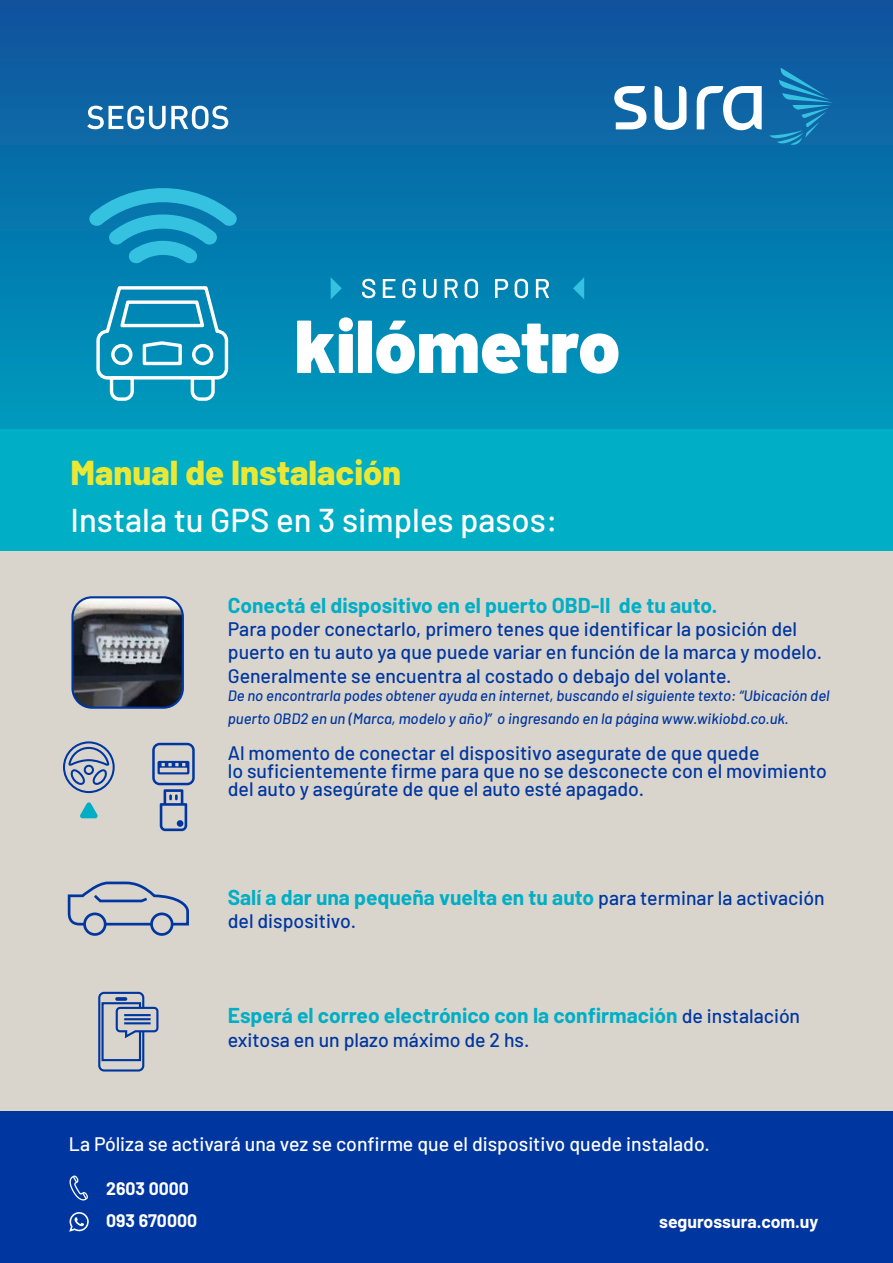
<style>
.page{position:relative;width:893px;height:1263px;background:#fff}
.page>*{position:absolute;margin:0;border:0;box-sizing:border-box;transform-origin:0 0}
.t1{font:800 34.5px "Barlow";color:#ebe835}
.t2{font:500 33px "Barlow";color:#fff}
.t3{font:700 21px "Barlow";color:#00aec5}
.t4{font:500 19.5px/23.4px "Barlow";color:#0036a0}
.t5{font:500 19.5px "Barlow";color:#fff}
.t6{font:700 17.7px/32.2px "Barlow";color:#fff}
.t7{font:italic 500 15px/23.4px "Barlow";color:#0036a0}
.s1{font-weight:500;font-size:19.5px;color:#0036a0}
</style>
<div class="page">
<div style="left:0;top:544px;width:893px;height:607px;background:#d9d5cc"></div>
<svg style="left:0;top:0;width:893px;height:551px"></svg>
<svg style="left:87px;top:106px;width:141px;height:23px"></svg>
<svg style="left:614px;top:86px;width:148px;height:44px"></svg>
<svg style="left:770px;top:68px;width:62px;height:78px"></svg>
<div style="left:0;top:1112px;width:893px;height:151px;background:#0036a0"></div>
<svg style="left:88px;top:188px;width:150px;height:76px"></svg>
<svg style="left:95px;top:284px;width:135px;height:118px"></svg>
<div style="left:111px;top:344px;width:21px;height:21px;border:3px solid #fff;border-radius:50%"></div>
<div style="left:192px;top:344px;width:21px;height:21px;border:3px solid #fff;border-radius:50%"></div>
<div style="left:0;top:429px;width:893px;height:121px;background:#00aec5"></div>
<svg style="left:362px;top:279px;width:13px;height:19px"></svg>
<svg style="left:383px;top:279px;width:12px;height:19px"></svg>
<svg style="left:402px;top:279px;width:14px;height:19px"></svg>
<svg style="left:423px;top:279px;width:13px;height:19px"></svg>
<svg style="left:445px;top:279px;width:13px;height:19px"></svg>
<svg style="left:465px;top:279px;width:13px;height:19px"></svg>
<svg style="left:495px;top:279px;width:13px;height:19px"></svg>
<svg style="left:515px;top:279px;width:13px;height:19px"></svg>
<svg style="left:536px;top:279px;width:13px;height:19px"></svg>
<svg style="left:297px;top:317px;width:321px;height:57px"></svg>
<svg style="left:331px;top:277px;width:11px;height:22px"></svg>
<svg style="left:573px;top:277px;width:11px;height:22px"></svg>
<svg style="left:152px;top:743px;width:43px;height:88px"></svg>
<svg style="left:63px;top:741px;width:52px;height:52px"></svg>
<svg style="left:80px;top:802px;width:18px;height:16px"></svg>
<div style="left:177px;top:820px;width:6px;height:7px;background:#0036a0;border-radius:50%"></div>
<svg style="left:69px;top:1212px;width:20px;height:20px"></svg>
<svg style="left:69px;top:1175px;width:19px;height:26px"></svg>
<svg style="left:67px;top:881px;width:122px;height:45px"></svg>
<div style="left:83px;top:912px;width:24px;height:24px;border:3px solid #0036a0;border-radius:50%"></div>
<div style="left:150px;top:912px;width:24px;height:24px;border:3px solid #0036a0;border-radius:50%"></div>
<hr style="left:105px;top:923px;width:46px;height:2px;background:#0036a0">
<div style="left:98px;top:992px;width:46px;height:79px;border:2px solid #0036a0;border-radius:5px"></div>
<div style="left:101px;top:1002px;width:40px;height:59px;border:2px solid #0036a0"></div>
<div style="left:115px;top:997px;width:12px;height:4px;border:2px solid #0036a0"></div>
<svg style="left:115px;top:1006px;width:44px;height:34px"></svg>
<hr style="left:124px;top:1014px;width:27px;height:2px;background:#0036a0">
<hr style="left:124px;top:1018px;width:27px;height:2px;background:#0036a0">
<hr style="left:124px;top:1022px;width:27px;height:2px;background:#0036a0">
<img style="left:74px;top:599px;width:107px;height:107px">
<div style="left:71px;top:596px;width:113px;height:113px;border:2px solid #0036a0;border-radius:19px"></div>
<h1 class="t1" style="left:70px;top:447px;width:332px">Manual de Instalación</h1>
<h2 class="t2" style="left:70px;top:496px;width:488px">Instala tu GPS en 3 simples pasos:</h2>
<p class="t3" style="left:228px;top:589px;width:491px">Conectá el dispositivo en el puerto OBD-II de tu auto.</p>
<p class="t4" style="left:228px;top:616px;width:596px">Para poder conectarlo, primero tenes que identificar la posición del puerto en tu auto ya que puede variar en función de la marca y modelo.<br>Generalmente se encuentra al costado o debajo del volante.</p>
<p class="t7" style="left:228px;top:682px;width:603px">De no encontrarla podes obtener ayuda en internet, buscando el siguiente texto: “Ubicación del puerto OBD2 en un (Marca, modelo y año)” o ingresando en la página www.wikiobd.co.uk.</p>
<p class="t4" style="left:228px;top:743px;width:601px;line-height:18px">Al momento de conectar el dispositivo asegurate de que quede<br>lo suficientemente firme para que no se desconecte con el movimiento del auto y asegúrate de que el auto esté apagado.</p>
<p class="t3" style="left:228px;top:882px;width:598px">Salí a dar una pequeña vuelta en tu auto <span class="s1">para terminar la activación</span></p>
<p class="t4" style="left:228px;top:908px;width:130px">del dispositivo.</p>
<p class="t3" style="left:228px;top:1000px;width:574px">Esperá el correo electrónico con la confirmación <span class="s1">de instalación</span></p>
<p class="t4" style="left:228px;top:1026px;width:303px">exitosa en un plazo máximo de 2 hs.</p>
<p class="t5" style="left:69px;top:1129px;width:643px">La Póliza se activará una vez se confirme que el dispositivo quede instalado.</p>
<p class="t6" style="left:106px;top:1171px;width:93px">2603 0000<br>093 670000</p>
<p class="t6" style="left:659px;top:1204px;width:161px">segurossura.com.uy</p>
</div>
